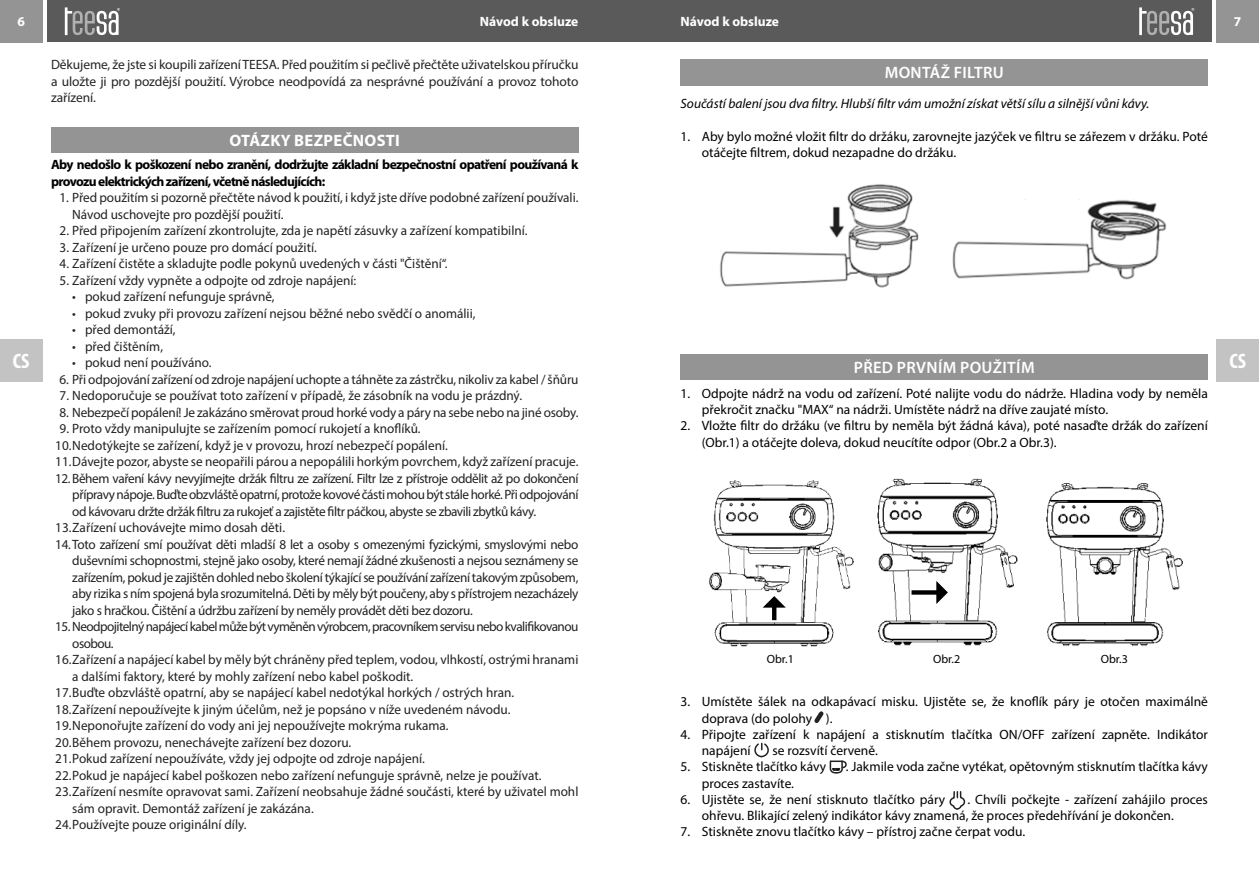
<style>
.page{position:relative;width:1259px;height:893px;background:#fff}
.page>*{position:absolute;margin:0;border:0;box-sizing:border-box;transform-origin:0 0}
.t1{font:700 condensed 21px "Myriad Pro";color:#fff}
.t2{font:600 16.5px "Myriad Pro";letter-spacing:.02em;color:#fff}
.t3{font:700 16.5px "Myriad Pro";letter-spacing:.02em;color:#fff}
.t4{font:13.5px/16.5px "Myriad Pro";letter-spacing:-.005em;color:#222}
.t5{font:13.5px/16.2px "Myriad Pro";color:#000}
.t6{font:13.5px "Myriad Pro";letter-spacing:-.035em;color:#222}
.t7{font:13.5px/16.5px "Myriad Pro";letter-spacing:-.01em;color:#242424;text-align:justify}
.t8{font:700 13.5px/16.5px "Myriad Pro";letter-spacing:-.05em;color:#000}
.t9{font:13.5px "Myriad Pro";letter-spacing:-.04em;color:#222}
.t10{font:italic 13.5px "Myriad Pro";color:#000}
.t11{font:700 13.5px "Myriad Pro";color:#fff}
.t12{font:12px "Myriad Pro";color:#000}
</style>
<div class="page">
<div style="left:629px;top:0;width:583px;height:42px;background:#5a5a5a"></div>
<div style="left:0;top:0;width:43px;height:43px;background:#949494"></div>
<div style="left:47px;top:0;width:582px;height:42px;background:#5a5a5a"></div>
<div style="left:1216px;top:0;width:43px;height:43px;background:#949494"></div>
<svg style="left:65px;top:7px;width:55px;height:28px"></svg>
<svg style="left:1139px;top:7px;width:55px;height:28px"></svg>
<div style="left:0;top:339px;width:43px;height:43px;background:#c3c3c3"></div>
<div style="left:1216px;top:339px;width:43px;height:43px;background:#c3c3c3"></div>
<div style="left:51px;top:127px;width:527px;height:26px;background:#949494"></div>
<div style="left:680px;top:60px;width:528px;height:26px;background:#949494"></div>
<img style="left:720px;top:184px;width:199px;height:104px">
<img style="left:952px;top:199px;width:215px;height:80px">
<div style="left:680px;top:354px;width:528px;height:25px;background:#949494"></div>
<img style="left:709px;top:480px;width:145px;height:167px">
<img style="left:877px;top:478px;width:141px;height:168px">
<img style="left:1046px;top:483px;width:137px;height:163px">
<svg style="left:762px;top:596px;width:24px;height:24px"></svg>
<svg style="left:911px;top:581px;width:37px;height:23px"></svg>
<svg style="left:814px;top:711px;width:10px;height:12px"></svg>
<svg style="left:754px;top:742px;width:15px;height:16px"></svg>
<svg style="left:829px;top:760px;width:18px;height:14px"></svg>
<svg style="left:949px;top:791px;width:16px;height:19px"></svg>
<p class="t11" style="left:18px;top:16px;width:9px">6</p>
<p class="t11" style="left:480px;top:16px;width:100px">Návod k obsluze</p>
<p class="t11" style="left:680px;top:16px;width:100px">Návod k obsluze</p>
<p class="t11" style="left:1234px;top:16px;width:9px">7</p>
<p class="t7" style="left:51px;top:57px;width:529px">Děkujeme, že jste si koupili zařízeníTEESA. Před použitím si pečlivě přečtěte uživatelskou příručku a uložte ji pro pozdější použití. Výrobce neodpovídá za nesprávné používání a provoz tohoto zařízení.</p>
<p class="t2" style="left:884px;top:66px;width:121px">MONTÁŽ FILTRU</p>
<p class="t10" style="left:680px;top:98px;width:470px">Součástí balení jsou dva filtry. Hlubší filtr vám umožní získat větší sílu a silnější vůni kávy.</p>
<p class="t5" style="left:702px;top:129px;width:507px;text-indent:-21px">1. Aby bylo možné vložit filtr do držáku, zarovnejte jazýček ve filtru se zářezem v držáku. Poté otáčejte filtrem, dokud nezapadne do držáku.</p>
<p class="t3" style="left:229px;top:133px;width:172px">OTÁZKY BEZPEČNOSTI</p>
<p class="t8" style="left:51px;top:157px;width:529px">Aby nedošlo k poškození nebo zranění, dodržujte základní bezpečnostní opatření používaná k provozu elektrickýchzařízení, včetněnásledujících:</p>
<p class="t4" style="left:72px;top:190px;width:507px;text-indent:-13px">1. Před použitím si pozorně přečtěte návod k použití, i když jste dříve podobné zařízení používali.<br>Návod uschovejte pro pozdější použití.</p>
<p class="t4" style="left:60px;top:223px;width:469px">2. Před připojením zařízení zkontrolujte, zda je napětí zásuvky a zařízení kompatibilní.</p>
<p class="t4" style="left:60px;top:240px;width:259px">3. Zařízení je určeno pouze pro domácí použití.</p>
<p class="t4" style="left:60px;top:256px;width:390px">4. Zařízení čistěte a skladujte podle pokynů uvedených v části "Čištění“.</p>
<p class="t4" style="left:60px;top:273px;width:298px">5. Zařízení vždy vypněte a odpojte od zdroje napájení:</p>
<p class="t4" style="left:72px;top:289px;width:204px">• pokud zařízení nefunguje správně,</p>
<p class="t4" style="left:72px;top:306px;width:405px">• pokud zvuky při provozu zařízení nejsou běžné nebo svědčí o anomálii,</p>
<p class="t4" style="left:72px;top:322px;width:105px">• před demontáží,</p>
<p class="t4" style="left:72px;top:339px;width:92px">• před čištěním,</p>
<p class="t4" style="left:72px;top:355px;width:141px">• pokud není používáno.</p>
<p class="t4" style="left:60px;top:372px;width:520px">6. Při odpojování zařízení od zdroje napájení uchopte a táhněte za zástrčku, nikoliv za kabel / šňůru</p>
<p class="t4" style="left:60px;top:388px;width:464px">7. Nedoporučuje se používat toto zařízení v případě, že zásobník na vodu je prázdný.</p>
<p class="t4" style="left:60px;top:405px;width:520px">8. Nebezpečí popálení! Je zakázáno směrovat proud horké vody a páry na sebe nebo na jiné osoby.</p>
<p class="t4" style="left:55px;top:421px;width:524px;text-indent:4px">9. Proto vždy manipulujte se zařízením pomocí rukojetí a knoflíků.<br>10.Nedotýkejte se zařízení, když je v provozu, hrozí nebezpečí popálení.<br>11.Dávejte pozor, abyste se neopařili párou a nepopálili horkým povrchem, když zařízení pracuje.</p>
<p class="t6" style="left:55px;top:472px;width:525px">12. Během vaření kávy nevyjímejte držák filtru ze zařízení. Filtr lze z přístroje oddělit až po dokončení</p>
<p class="t6" style="left:72px;top:489px;width:507px">přípravy nápoje. Buďte obzvláště opatrní,protožekovové částimohoubýt stále horké. Při odpojování</p>
<p class="t6" style="left:72px;top:505px;width:465px">od kávovaru držte držák filtru za rukojeť a zajistěte filtr páčkou, abyste se zbavili zbytků kávy.</p>
<p class="t4" style="left:55px;top:520px;width:231px">13.Zařízení uchovávejte mimo dosah děti.</p>
<p class="t4" style="left:55px;top:537px;width:524px">14.Toto zařízení smí používat děti mladší 8 let a osoby s omezenými fyzickými, smyslovými nebo</p>
<p class="t4" style="left:72px;top:553px;width:507px">duševními schopnostmi, stejně jako osoby, které nemají žádné zkušenosti a nejsou seznámeny se</p>
<p class="t4" style="left:72px;top:570px;width:507px">zařízením, pokud je zajištěn dohled nebo školení týkající se používání zařízení takovým způsobem,</p>
<p class="t4" style="left:72px;top:586px;width:507px">aby rizika s ním spojená byla srozumitelná. Děti by měly být poučeny, aby s přístrojem nezacházely</p>
<p class="t4" style="left:72px;top:603px;width:402px">jako s hračkou. Čištění a údržbu zařízení by neměly provádět děti bez dozoru.</p>
<p class="t9" style="left:55px;top:621px;width:524px">15. Neodpojitelnýnapájecíkabelmůžebýtvyměněnvýrobcem,pracovníkemservisunebokvalifikovanou</p>
<p class="t4" style="left:72px;top:636px;width:43px">osobou.</p>
<p class="t4" style="left:55px;top:652px;width:524px">16.Zařízení a napájecí kabel by měly být chráněny před teplem, vodou, vlhkostí, ostrými hranami</p>
<p class="t4" style="left:72px;top:669px;width:342px">a dalšími faktory, které by mohly zařízení nebo kabel poškodit.</p>
<p class="t4" style="left:55px;top:685px;width:460px">17.Buďte obzvláště opatrní, aby se napájecí kabel nedotýkal horkých / ostrých hran.</p>
<p class="t4" style="left:55px;top:702px;width:457px">18.Zařízení nepoužívejte k jiným účelům, než je popsáno v níže uvedeném návodu.</p>
<p class="t4" style="left:55px;top:718px;width:395px">19.Neponořujte zařízení do vody ani jej nepoužívejte mokrýma rukama.</p>
<p class="t4" style="left:55px;top:735px;width:297px">20.Během provozu, nenechávejte zařízení bez dozoru.</p>
<p class="t4" style="left:55px;top:751px;width:371px">21.Pokud zařízení nepoužíváte, vždy jej odpojte od zdroje napájení.</p>
<p class="t4" style="left:55px;top:768px;width:488px">22.Pokud je napájecí kabel poškozen nebo zařízení nefunguje správně, nelze je používat.</p>
<p class="t4" style="left:55px;top:784px;width:524px">23.Zařízení nesmíte opravovat sami. Zařízení neobsahuje žádné součásti, které by uživatel mohl</p>
<p class="t4" style="left:72px;top:801px;width:243px">sám opravit. Demontáž zařízení je zakázána.</p>
<p class="t4" style="left:55px;top:817px;width:193px">24.Používejte pouze originální díly.</p>
<h1 class="t1" style="left:13px;top:352px;width:18px">CS</h1>
<h1 class="t1" style="left:1229px;top:352px;width:18px">CS</h1>
<p class="t2" style="left:854px;top:360px;width:182px">PŘED PRVNÍM POUŽITÍM</p>
<p class="t5" style="left:702px;top:386px;width:507px;text-indent:-21px">1. Odpojte nádrž na vodu od zařízení. Poté nalijte vodu do nádrže. Hladina vody by neměla překročit značku "MAX“ na nádrži. Umístěte nádrž na dříve zaujaté místo.</p>
<p class="t5" style="left:702px;top:419px;width:507px;text-indent:-21px">2. Vložte filtr do držáku (ve filtru by neměla být žádná káva), poté nasaďte držák do zařízení (Obr.1) a otáčejte doleva, dokud neucítíte odpor (Obr.2 a Obr.3).</p>
<p class="t12" style="left:767px;top:654px;width:29px">Obr.1</p>
<p class="t12" style="left:933px;top:654px;width:29px">Obr.2</p>
<p class="t12" style="left:1100px;top:654px;width:29px">Obr.3</p>
<p class="t5" style="left:702px;top:695px;width:507px;text-indent:-21px">3. Umístěte šálek na odkapávací misku. Ujistěte se, že knoflík páry je otočen maximálně doprava (do polohy ).</p>
<p class="t5" style="left:702px;top:727px;width:507px;text-indent:-21px">4. Připojte zařízení k napájení a stisknutím tlačítka ON/OFF zařízení zapněte. Indikátor napájení</p>
<p class="t5" style="left:772px;top:744px;width:107px">se rozsvítí červeně.</p>
<p class="t5" style="left:680px;top:760px;width:147px">5. Stiskněte tlačítko kávy</p>
<p class="t5" style="left:846px;top:760px;width:363px">. Jakmile voda začne vytékat, opětovným stisknutím tlačítka kávy</p>
<p class="t5" style="left:702px;top:776px;width:94px">proces zastavíte.</p>
<p class="t5" style="left:680px;top:792px;width:266px">6. Ujistěte se, že není stisknuto tlačítko páry</p>
<p class="t5" style="left:702px;top:792px;width:507px;text-indent:266px">. Chvíli počkejte - zařízení zahájilo proces ohřevu. Blikající zelený indikátor kávy znamená, že proces předehřívání je dokončen.</p>
<p class="t5" style="left:680px;top:825px;width:346px">7. Stiskněte znovu tlačítko kávy – přístroj začne čerpat vodu.</p>
</div>
